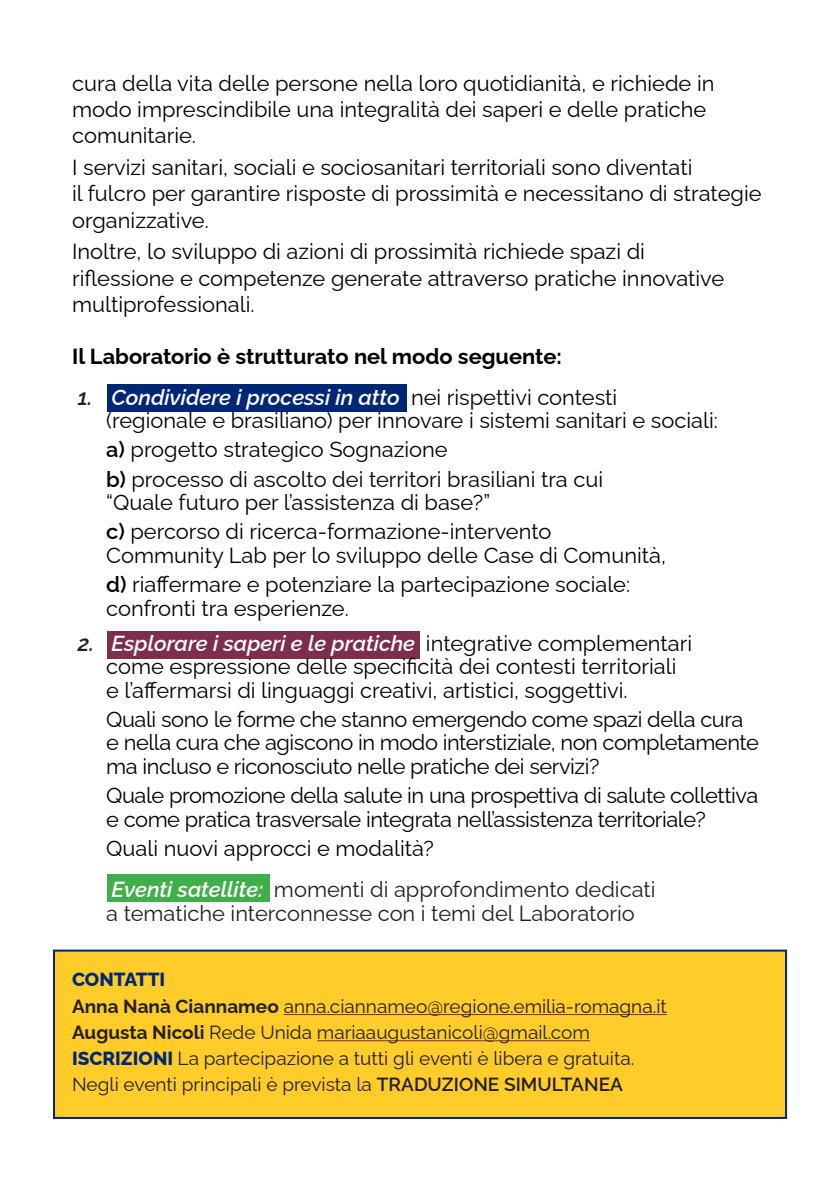
<style>
.page{position:relative;width:840px;height:1191px;background:#fff}
.page>*{position:absolute;margin:0;border:0;box-sizing:border-box;transform-origin:0 0}
.List_Paragraph{font:21.8px/26.2px "Raleway";color:#000}
.List_Paragraph-2{font:21.8px/23.6px "Raleway";letter-spacing:-.02em;color:#000}
.t1{font:21.8px/23.6px "Raleway";color:#231f20}
.t2{font:700 21.8px "Raleway";color:#000}
.t3{font:19px "Raleway";color:#231f20}
.t4{font:800 19px "Raleway";color:#002776}
.s1{font-weight:600;font-style:italic;color:#231f20}
.s2{font-weight:600;font-style:italic;color:#fff}
.s3{font-weight:600}
.s4{font-weight:700}
.s5{font-weight:800;color:#002776}
</style>
<div class="page">
<div style="left:108px;top:631px;width:312px;height:27px;background:#7d2d4d"></div>
<div style="left:108px;top:384px;width:298px;height:27px;background:#002776"></div>
<div style="left:108px;top:874px;width:162px;height:28px;background:#40ae49"></div>
<div style="left:54px;top:950px;width:731px;height:168px;background:#ffcc29"></div>
<hr style="left:283px;top:1014px;width:383px;height:1px;background:#7d2d4d">
<hr style="left:317px;top:1040px;width:272px;height:1px;background:#7d2d4d">
<div style="left:53px;top:949px;width:733px;height:170px;border:2px solid #002776"></div>
<p class="List_Paragraph" style="left:72px;top:68px;width:643px">cura della vita delle persone nella loro quotidianità, e richiede in modo imprescindibile una integralità dei saperi e delle pratiche comunitarie.</p>
<p class="List_Paragraph" style="left:72px;top:152px;width:690px">I servizi sanitari, sociali e sociosanitari territoriali sono diventati<br>il fulcro per garantire risposte di prossimità e necessitano di strategie organizzative.</p>
<p class="List_Paragraph" style="left:72px;top:236px;width:653px">Inoltre, lo sviluppo di azioni di prossimità richiede spazi di riflessione e competenze generate attraverso pratiche innovative multiprofessionali.</p>
<p class="t2" style="left:72px;top:339px;width:491px">Il Laboratorio è strutturato nel modo seguente:</p>
<p class="List_Paragraph" style="left:106px;top:383px;width:613px;line-height:23.6px;text-indent:-28px"><span class="s1">1.</span> <span class="s2">Condividere i processi in atto</span> nei rispettivi contesti (regionale e brasiliano) per innovare i sistemi sanitari e sociali:</p>
<p class="List_Paragraph" style="left:106px;top:434px;width:343px"><span class="s3">a)</span> progetto strategico Sognazione</p>
<p class="List_Paragraph" style="left:106px;top:465px;width:498px;line-height:23.6px"><span class="s3">b)</span> processo di ascolto dei territori brasiliani tra cui “Quale futuro per l’assistenza di base?”</p>
<p class="List_Paragraph" style="left:106px;top:517px;width:561px;line-height:23.6px"><span class="s3">c)</span> percorso di ricerca-formazione-intervento<br>Community Lab per lo sviluppo delle Case di Comunità,</p>
<p class="List_Paragraph" style="left:106px;top:570px;width:525px;line-height:23.6px"><span class="s3">d)</span> riaffermare e potenziare la partecipazione sociale: confronti tra esperienze.</p>
<p class="List_Paragraph" style="left:106px;top:628px;width:587px;line-height:23.6px;text-indent:-28px"><span class="s1">2.</span> <span class="s2">Esplorare i saperi e le pratiche</span> integrative complementari come espressione delle specificità dei contesti territoriali e l’affermarsi di linguaggi creativi, artistici, soggettivi.</p>
<p class="List_Paragraph-2" style="left:106px;top:705px;width:654px">Quali sono le forme che stanno emergendo come spazi della cura e nella cura che agiscono in modo interstiziale, non completamente ma incluso e riconosciuto nelle pratiche dei servizi?</p>
<p class="List_Paragraph-2" style="left:106px;top:781px;width:653px">Quale promozione della salute in una prospettiva di salute collettiva e come pratica trasversale integrata nell’assistenza territoriale?</p>
<p class="List_Paragraph" style="left:106px;top:832px;width:329px">Quali nuovi approcci e modalità?</p>
<p class="t1" style="left:106px;top:875px;width:550px"><span class="s2">Eventi satellite:</span> momenti di approfondimento dedicati a tematiche interconnesse con i temi del Laboratorio</p>
<p class="t4" style="left:72px;top:964px;width:95px">CONTATTI</p>
<p class="t3" style="left:72px;top:990px;width:596px"><span class="s4">Anna Nanà Ciannameo</span> anna.ciannameo@regione.emilia-romagna.it</p>
<p class="t3" style="left:72px;top:1017px;width:519px"><span class="s4">Augusta Nicoli</span> Rede Unida mariaaugustanicoli@gmail.com</p>
<p class="t3" style="left:72px;top:1043px;width:563px"><span class="s5">ISCRIZIONI</span> La partecipazione a tutti gli eventi è libera e gratuita.</p>
<p class="t3" style="left:72px;top:1069px;width:552px">Negli eventi principali è prevista la <span class="s3">TRADUZIONE SIMULTANEA</span></p>
</div>
